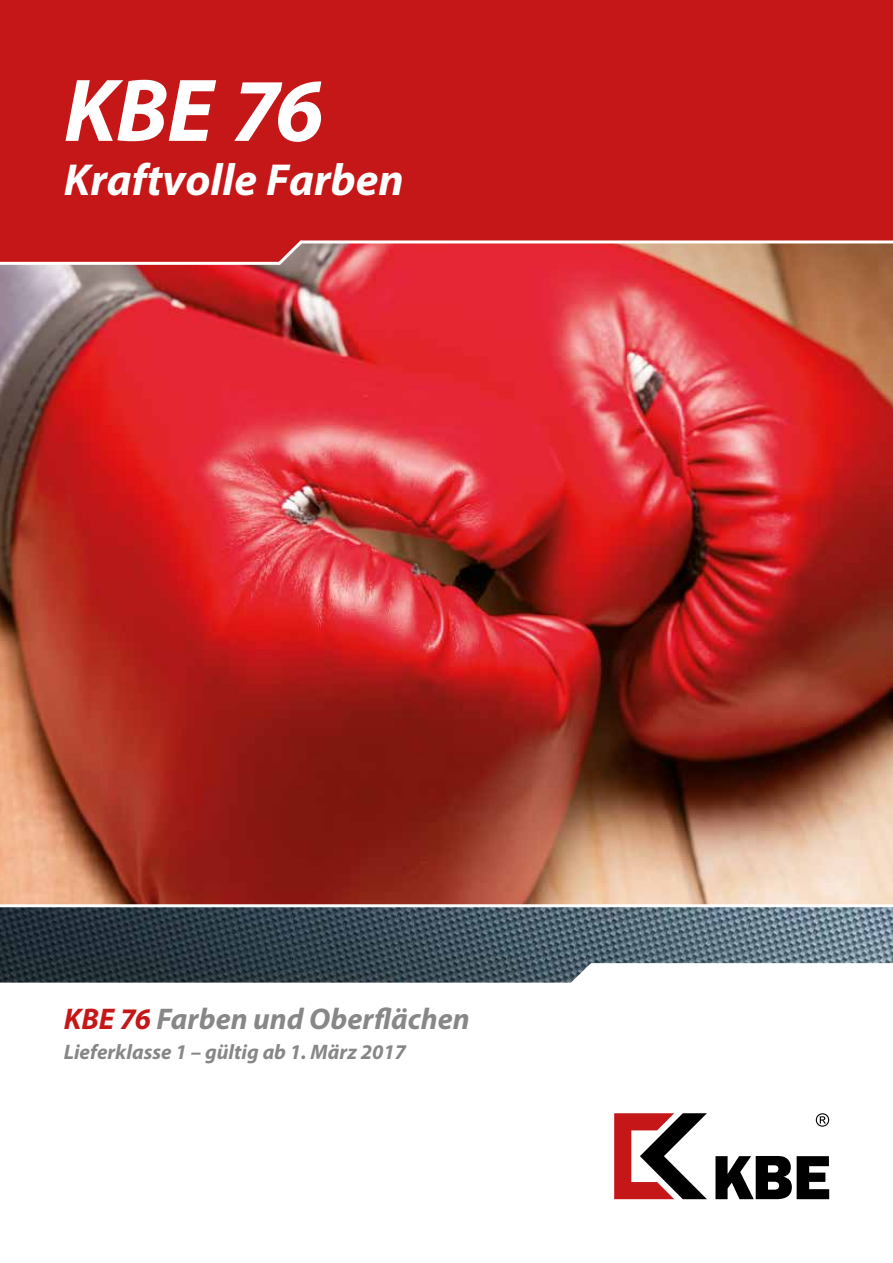
<style>
.page{position:relative;width:893px;height:1263px;background:#fff}
.page>*{position:absolute;margin:0;border:0;box-sizing:border-box;transform-origin:0 0}
.t1{font:italic 700 90px "Myriad Pro";color:#fff}
.t2{font:italic 700 45px "Myriad Pro";color:#fff}
.t3{font:italic 700 30px "Myriad Pro";color:#878787}
.t4{font:italic 700 21px "Myriad Pro";color:#878787}
.s1{color:#c51718}
</style>
<div class="page">
<img style="left:0;top:266px;width:893px;height:638px">
<img style="left:0;top:907px;width:893px;height:75px">
<div style="left:0;top:0;width:893px;height:239px;background:#c51718"></div>
<svg style="left:0;top:239px;width:893px;height:27px;background:#d05753"></svg>
<svg style="left:614px;top:1113px;width:93px;height:86px"></svg>
<svg style="left:715px;top:1156px;width:114px;height:43px"></svg>
<svg style="left:816px;top:1113px;width:13px;height:14px"></svg>
<h1 class="t1" style="left:64px;top:52px;width:262px">KBE 76</h1>
<h2 class="t2" style="left:64px;top:151px;width:341px">Kraftvolle Farben</h2>
<h3 class="t3" style="left:64px;top:1000px;width:407px"><span class="s1">KBE 76</span> Farben und Oberflächen</h3>
<p class="t4" style="left:64px;top:1038px;width:344px">Lieferklasse 1 – gültig ab 1. März 2017</p>
</div>
